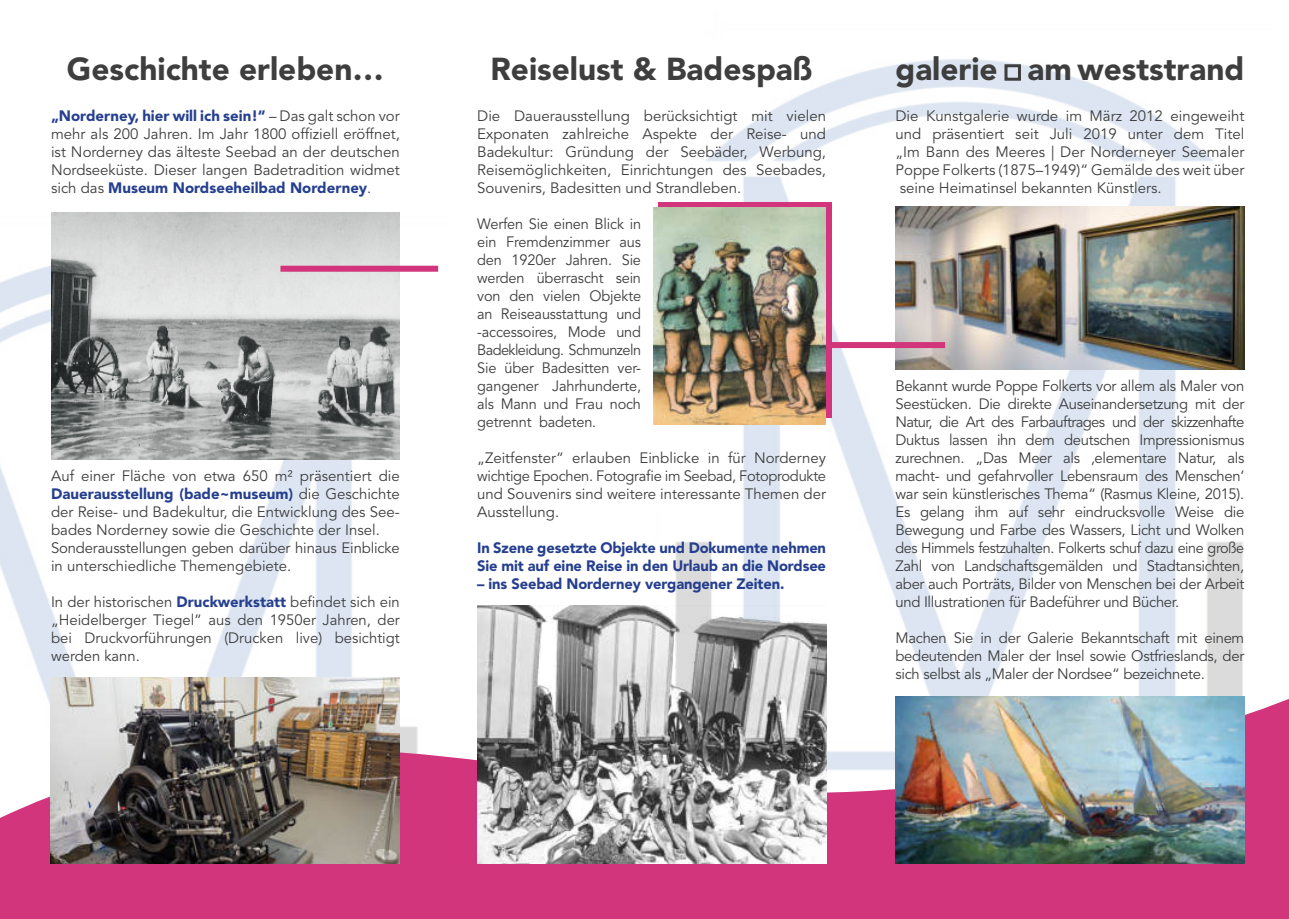
<style>
.page{position:relative;width:1289px;height:919px;background:#fff}
.page>*{position:absolute;margin:0;border:0;box-sizing:border-box;transform-origin:0 0}
.t1{font:900 31.5px "Avenir LT Std";color:#3e3e3f}
.t2{font:15px/18px "Avenir LT Std";color:#3e3e3f;text-align:justify}
.t3{font:900 15px/18px "Avenir LT Std";letter-spacing:-.01em;color:#253f8e}
.s1{font-weight:900;color:#253f8e}
.s2{color:#253f8e}
.s3{font-family:"Century Gothic";font-weight:700}
</style>
<div class="page">
<img style="left:0;top:212px;width:439px;height:484px">
<img style="left:653px;top:59px;width:592px;height:637px">
<svg style="left:0;top:696px;width:1288px;height:222px;background:#d7548f"></svg>
<div style="left:658px;top:202px;width:173px;height:216px;background:linear-gradient(to right,#d2357c,#d2357c)"></div>
<img style="left:895px;top:206px;width:349px;height:163px">
<img style="left:895px;top:696px;width:349px;height:167px">
<img style="left:51px;top:213px;width:349px;height:246px">
<img style="left:477px;top:605px;width:349px;height:258px">
<div style="left:806px;top:342px;width:139px;height:6px;background:#d2357c"></div>
<img style="left:50px;top:677px;width:349px;height:186px">
<img style="left:653px;top:208px;width:172px;height:216px">
<div style="left:280px;top:266px;width:158px;height:6px;background:#d2357c"></div>
<div style="left:1004px;top:64px;width:16px;height:17px;border:3px solid #3e3e3f"></div>
<h1 class="t1" style="left:67px;top:51px;width:318px">Geschichte erleben…</h1>
<p class="t2" style="left:51px;top:108px;width:350px"><span class="s1">„Norderney, hier will ich sein!“</span> – Das galt schon vor mehr als 200 Jahren. Im Jahr 1800 offiziell eröffnet, ist Norderney das älteste Seebad an der deutschen Nordseeküste. Dieser langen Badetradition widmet sich das <span class="s1">Museum Nordseeheilbad Norderney</span><span class="s2">.</span></p>
<p class="t2" style="left:51px;top:468px;width:350px;text-align:left">Auf einer Fläche von etwa 650 m² präsentiert die <span class="s1">Dauerausstellung (bade~museum)</span> die Geschichte der Reise- und Badekultur, die Entwicklung des See&shy;bades Norderney sowie die Geschichte der Insel.<br>Sonderausstellungen geben darüber hinaus Einblicke in unterschiedliche Themengebiete.</p>
<p class="t2" style="left:51px;top:594px;width:350px">In der historischen <span class="s1">Druckwerkstatt</span> befindet sich ein „Heidelberger Tiegel“ aus den 1950er Jahren, der bei Druckvorführungen (Drucken live) besichtigt werden kann.</p>
<h1 class="t1" style="left:490px;top:51px;width:324px">Reiselust &amp; Badespaß</h1>
<p class="t2" style="left:477px;top:108px;width:350px">Die Dauerausstellung berücksichtigt mit vielen Exponaten zahlreiche Aspekte der Reise- und Badekultur: Gründung der Seebäder, Werbung, Reisemöglichkeiten, Einrichtungen des Seebades, Souvenirs, Badesitten und Strandleben.</p>
<p class="t2" style="left:477px;top:216px;width:165px">Werfen Sie einen Blick in ein Fremdenzimmer aus den 1920er Jahren. Sie werden überrascht sein von den vielen Objekte an Reiseausstattung und -accessoires, Mode und Badekleidung. Schmunzeln Sie über Badesitten ver&shy;gangener Jahrhunderte, als Mann und Frau noch getrennt badeten.</p>
<p class="t2" style="left:477px;top:450px;width:350px">„Zeitfenster“ erlauben Einblicke in für Norderney wichtige Epochen. Fotografie im Seebad, Fotoprodukte und Souvenirs sind weitere interessante Themen der Ausstellung.</p>
<p class="t3" style="left:477px;top:539px;width:350px">In Szene gesetzte Objekte und Dokumente nehmen<br>Sie mit auf eine Reise in den Urlaub an die Nordsee</p>
<p class="t3" style="left:477px;top:575px;width:309px">– ins Seebad Norderney vergangener Zeiten.</p>
<h1 class="t1" style="left:895px;top:51px;width:350px">galerie <span class="s3">□</span> am weststrand</h1>
<p class="t2" style="left:895px;top:108px;width:350px">Die Kunstgalerie wurde im März 2012 eingeweiht und präsentiert seit Juli 2019 unter dem Titel „Im Bann des Meeres | Der Norderneyer Seemaler Poppe Folkerts (1875–1949)“ Gemälde des weit über seine Heimatinsel bekannten Künstlers.</p>
<p class="t2" style="left:895px;top:378px;width:350px">Bekannt wurde Poppe Folkerts vor allem als Maler von Seestücken. Die direkte Auseinandersetzung mit der Natur, die Art des Farbauftrages und der skizzenhafte Duktus lassen ihn dem deutschen Impressionismus zurechnen. „Das Meer als ‚elementare Natur, als macht- und gefahrvoller Lebensraum des Menschen‘ war sein künstlerisches Thema“ (Rasmus Kleine, 2015).<br>Es gelang ihm auf sehr eindrucksvolle Weise die Bewegung und Farbe des Wassers, Licht und Wolken des Himmels festzuhalten. Folkerts schuf dazu eine große Zahl von Landschaftsgemälden und Stadtansichten, aber auch Porträts, Bilder von Menschen bei der Arbeit und Illustrationen für Badeführer und Bücher.</p>
<p class="t2" style="left:895px;top:630px;width:350px">Machen Sie in der Galerie Bekanntschaft mit einem bedeutenden Maler der Insel sowie Ostfrieslands, der sich selbst als „Maler der Nordsee“ bezeichnete.</p>
</div>
